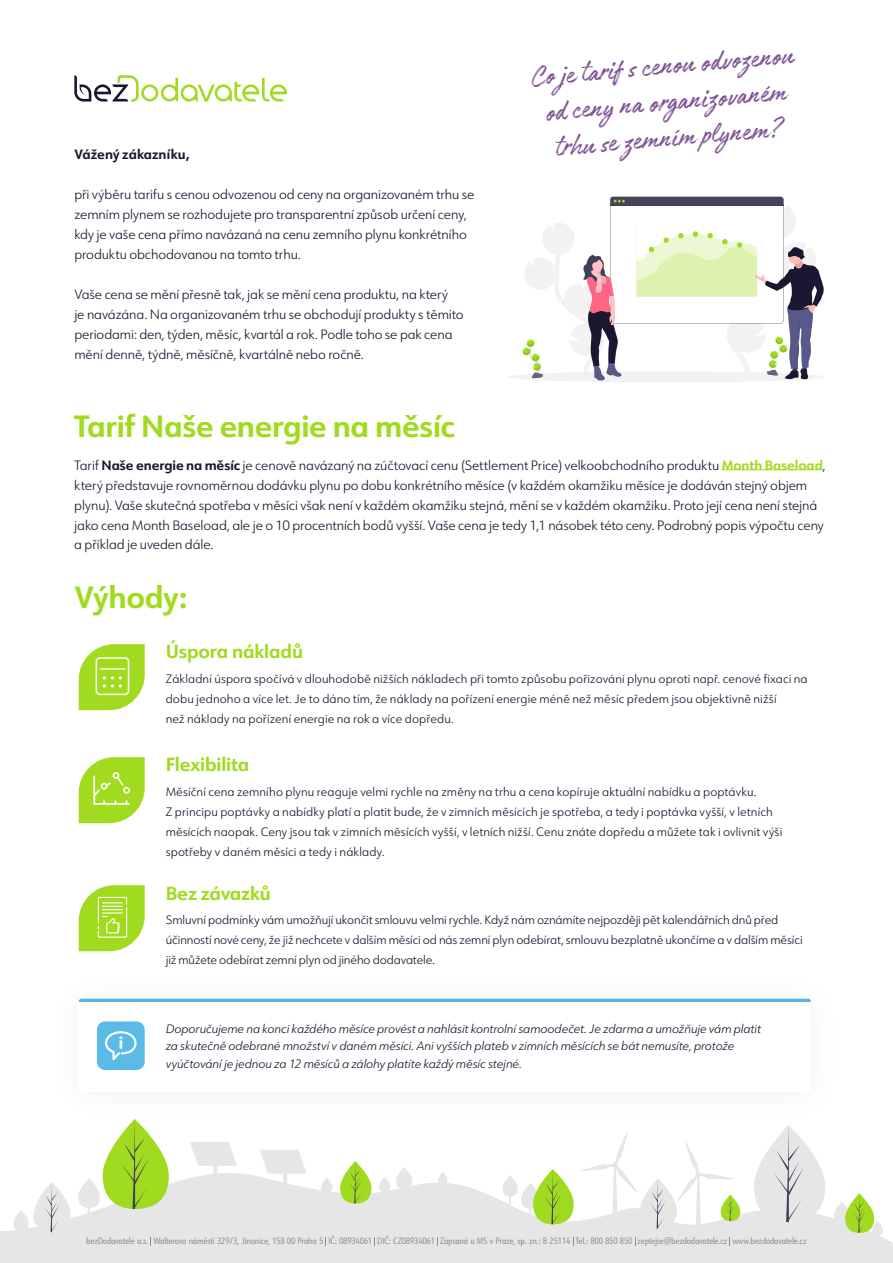
<style>
.page{position:relative;width:893px;height:1263px;background:#fff}
.page>*{position:absolute;margin:0;border:0;box-sizing:border-box;transform-origin:0 0}
.t1{font:32.1px/36px "Authenia";color:#7e5294;text-align:center}
.t2{font:700 30.15px "URW Form";letter-spacing:-.01em;color:#a1db1f}
.t3{font:700 18.6px "URW Form";letter-spacing:-.01em;color:#a1db1f}
.t4{font:300 13.35px/20px "URW Form";letter-spacing:-.005em;color:#1a1830}
.t5{font:700 13.35px "URW Form";letter-spacing:.005em;color:#1a1830}
.t6{font:300 12px/20px "URW Form";letter-spacing:.005em;color:#1a1830}
.t7{font:italic 300 12px/17.2px "URW Form";letter-spacing:-.005em;color:#1a1830}
.t8{font:9px "URW Form Cond";letter-spacing:-.03em;color:#8c8c96}
.s1{font-weight:700}
.s2{font-weight:700;color:#a1db1f}
</style>
<div class="page">
<svg style="left:0;top:1133px;width:893px;height:130px;fill:#e6e6e6"></svg>
<svg style="left:74px;top:75px;width:213px;height:27px"></svg>
<svg style="left:287px;top:1164px;width:22px;height:61px"></svg>
<svg style="left:721px;top:1195px;width:19px;height:26px"></svg>
<svg style="left:640px;top:1178px;width:37px;height:50px"></svg>
<svg style="left:34px;top:1182px;width:37px;height:50px"></svg>
<svg style="left:753px;top:1125px;width:73px;height:97px"></svg>
<svg style="left:533px;top:1169px;width:41px;height:55px"></svg>
<svg style="left:340px;top:1161px;width:32px;height:42px"></svg>
<svg style="left:102px;top:1125px;width:67px;height:84px"></svg>
<svg style="left:845px;top:1193px;width:29px;height:40px"></svg>
<hr style="left:722px;top:469px;width:101px;height:1px;background:#a1db1f">
<div style="left:98px;top:1022px;width:46px;height:47px;background:#5cbae6;border-radius:8px"></div>
<div style="left:97px;top:1021px;width:48px;height:49px;border:2px solid #5cbae6;border-radius:8px"></div>
<svg style="left:105px;top:1031px;width:32px;height:29px"></svg>
<div style="left:508px;top:371px;width:316px;height:12px;background:#f2f2f2;border-radius:50%"></div>
<svg style="left:523px;top:197px;width:301px;height:184px"></svg>
<hr style="left:610px;top:205px;width:173px;height:1px;background:#403d57">
<svg style="left:79px;top:885px;width:66px;height:66px;background:#b3e24b"></svg>
<svg style="left:79px;top:757px;width:66px;height:66px;background:#b2e147"></svg>
<svg style="left:79px;top:644px;width:66px;height:66px;background:#b3e14a"></svg>
<p class="t5" style="left:74px;top:145px;width:117px">Vážený zákazníku,</p>
<p class="t4" style="left:74px;top:184px;width:402px">při výběru tarifu s cenou odvozenou od ceny na organizovaném trhu se zemním plynem se rozhodujete pro transparentní způsob určení ceny, kdy je vaše cena přímo navázaná na cenu zemního plynu konkrétního produktu obchodovanou na tomto trhu.</p>
<p class="t4" style="left:74px;top:284px;width:391px">Vaše cena se mění přesně tak, jak se mění cena produktu, na který<br>je navázána. Na organizovaném trhu se obchodují produkty s těmito periodami: den, týden, měsíc, kvartál a rok. Podle toho se pak cena mění denně, týdně, měsíčně, kvartálně nebo ročně.</p>
<h2 class="t2" style="left:74px;top:405px;width:382px">Tarif Naše energie na měsíc</h2>
<h1 class="t1" style="left:530px;top:63px;width:266px;rotate:-5deg">Co je tarif s cenou odvozenou od ceny na organizovaném trhu se zemním plynem?</h1>
<p class="t4" style="left:74px;top:455px;width:753px">Tarif <span class="s1">Naše energie na měsíc</span> je cenově navázaný na zúčtovací cenu (Settlement Price) velkoobchodního produktu <span class="s2">Month Baseload</span>, který představuje rovnoměrnou dodávku plynu po dobu konkrétního měsíce (v každém okamžiku měsíce je dodáván stejný objem plynu). Vaše skutečná spotřeba v měsíci však není v každém okamžiku stejná, mění se v každém okamžiku. Proto její cena není stejná jako cena Month Baseload, ale je o 10 procentních bodů vyšší. Vaše cena je tedy 1,1 násobek této ceny. Podrobný popis výpočtu ceny a příklad je uveden dále.</p>
<h2 class="t2" style="left:74px;top:576px;width:114px">Výhody:</h2>
<h3 class="t3" style="left:166px;top:639px;width:139px">Úspora nákladů</h3>
<p class="t6" style="left:166px;top:668px;width:643px">Základní úspora spočívá v dlouhodobě nižších nákladech při tomto způsobu pořizování plynu oproti např. cenové fixaci na dobu jednoho a více let. Je to dáno tím, že náklady na pořízení energie méně než měsíc předem jsou objektivně nižší<br>než náklady na pořízení energie na rok a více dopředu.</p>
<h3 class="t3" style="left:166px;top:752px;width:85px">Flexibilita</h3>
<p class="t6" style="left:166px;top:781px;width:618px">Měsíční cena zemního plynu reaguje velmi rychle na změny na trhu a cena kopíruje aktuální nabídku a poptávku.<br>Z principu poptávky a nabídky platí a platit bude, že v zimních měsících je spotřeba, a tedy i poptávka vyšší, v letních měsících naopak. Ceny jsou tak v zimních měsících vyšší, v letních nižší. Cenu znáte dopředu a můžete tak i ovlivnit výši spotřeby v daném měsíci a tedy i náklady.</p>
<h3 class="t3" style="left:166px;top:880px;width:107px">Bez závazků</h3>
<p class="t6" style="left:166px;top:910px;width:638px">Smluvní podmínky vám umožňují ukončit smlouvu velmi rychle. Když nám oznámíte nejpozději pět kalendářních dnů před účinností nové ceny, že již nechcete v dalším měsíci od nás zemní plyn odebírat, smlouvu bezplatně ukončíme a v dalším měsíci již můžete odebírat zemní plyn od jiného dodavatele.</p>
<p class="t7" style="left:166px;top:1020px;width:597px">Doporučujeme na konci každého měsíce provést a nahlásit kontrolní samoodečet. Je zdarma a umožňuje vám platit za skutečně odebrané množství v daném měsíci. Ani vyšších plateb v zimních měsících se bát nemusíte, protože vyúčtování je jednou za 12 měsíců a zálohy platíte každý měsíc stejné.</p>
<p class="t8" style="left:86px;top:1235px;width:722px">bezDodavatele a.s. Walterovo náměstí 329/3, Jinonice, 158 00 Praha 5 IČ: 08934061 DIČ: CZ08934061 Zapsaná u MS v Praze, sp. zn.: B 25114 Tel.: 800 850 850 zeptejse@bezdodavatele.cz www.bezdodavatele.cz</p>
</div>
